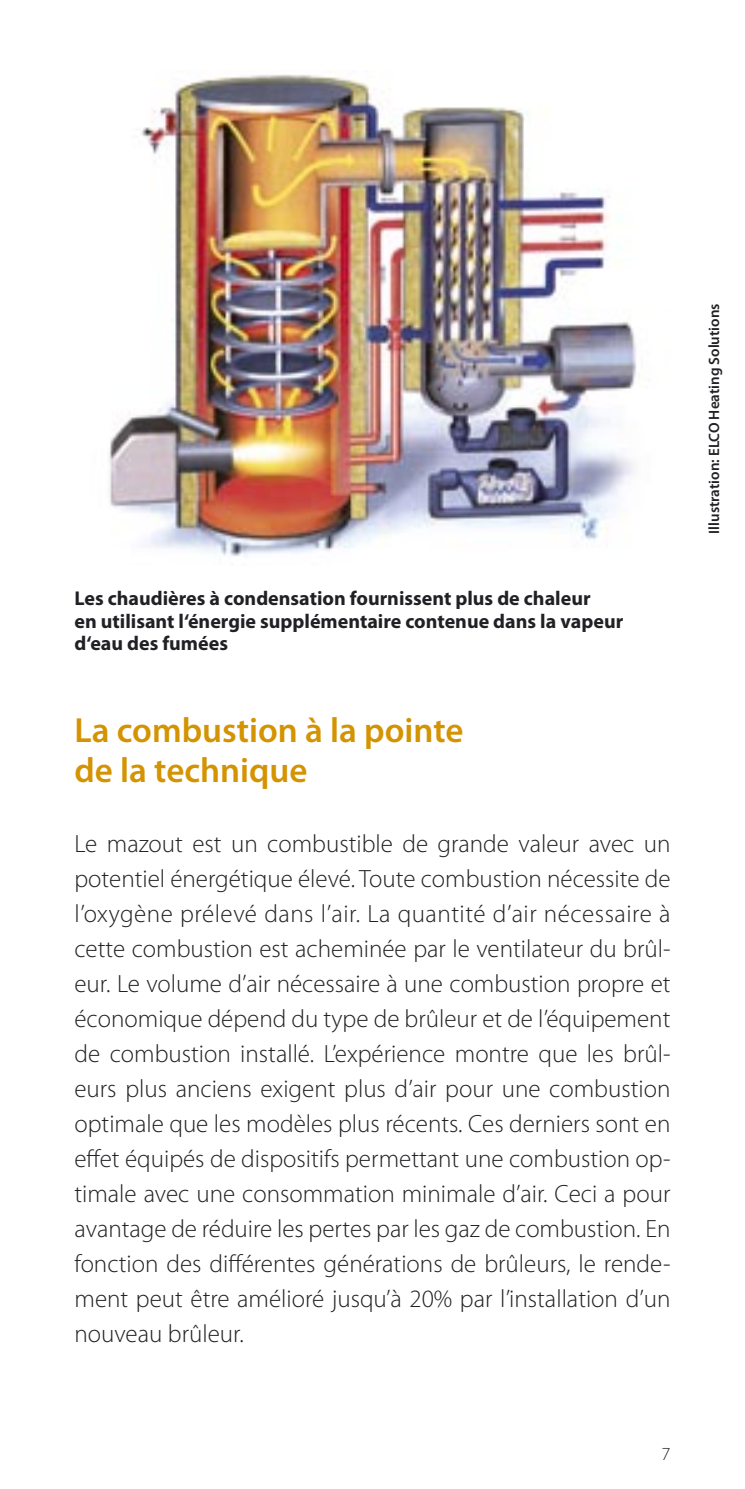
<style>
.page{position:relative;width:745px;height:1489px;background:#fff}
.page>*{position:absolute;margin:0;border:0;box-sizing:border-box;transform-origin:0 0}
.t1{font:600 35px/40px "Myriad Pro";color:#d49300}
.t2{font:300 25px/35px "Myriad Pro";color:#212125;text-align:justify}
.t3{font:700 20px/22.5px "Myriad Pro";color:#212125}
.t4{font:300 18.5px "Myriad Pro";color:#212125}
.t5{font:600 15px "Myriad Pro";color:#212125}
</style>
<div class="page">
<img style="left:109px;top:74px;width:531px;height:483px">
<p class="t3" style="left:74px;top:587px;width:550px">Les chaudières à condensation fournissent plus de chaleur<br>en utilisant l‘énergie supplémentaire contenue dans la vapeur d‘eau des fumées</p>
<h1 class="t1" style="left:74px;top:710px;width:390px">La combustion à la pointe de la technique</h1>
<p class="t2" style="left:74px;top:826px;width:597px">Le mazout est un combustible de grande valeur avec un potentiel énergétique élevé. Toute combustion nécessite de l’oxygène prélevé dans l’air. La quantité d’air nécessaire à cette combustion est acheminée par le ventilateur du brûl&shy;eur. Le volume d’air nécessaire à une combustion propre et économique dépend du type de brûleur et de l’équipement de combustion installé. L’expérience montre que les brûl&shy;eurs plus anciens exigent plus d’air pour une combustion optimale que les modèles plus récents. Ces derniers sont en effet équipés de dispositifs permettant une combustion op&shy;timale avec une consommation minimale d’air. Ceci a pour avantage de réduire les pertes par les gaz de combustion. En fonction des différentes générations de brûleurs, le rende&shy;ment peut être amélioré jusqu’à 20% par l’installation d’un nouveau brûleur.</p>
<p class="t5" style="left:705px;top:533px;width:231px;rotate:-90deg">Illustration: ELCO Heating Solutions</p>
<p class="t4" style="left:661px;top:1443px;width:11px">7</p>
</div>
